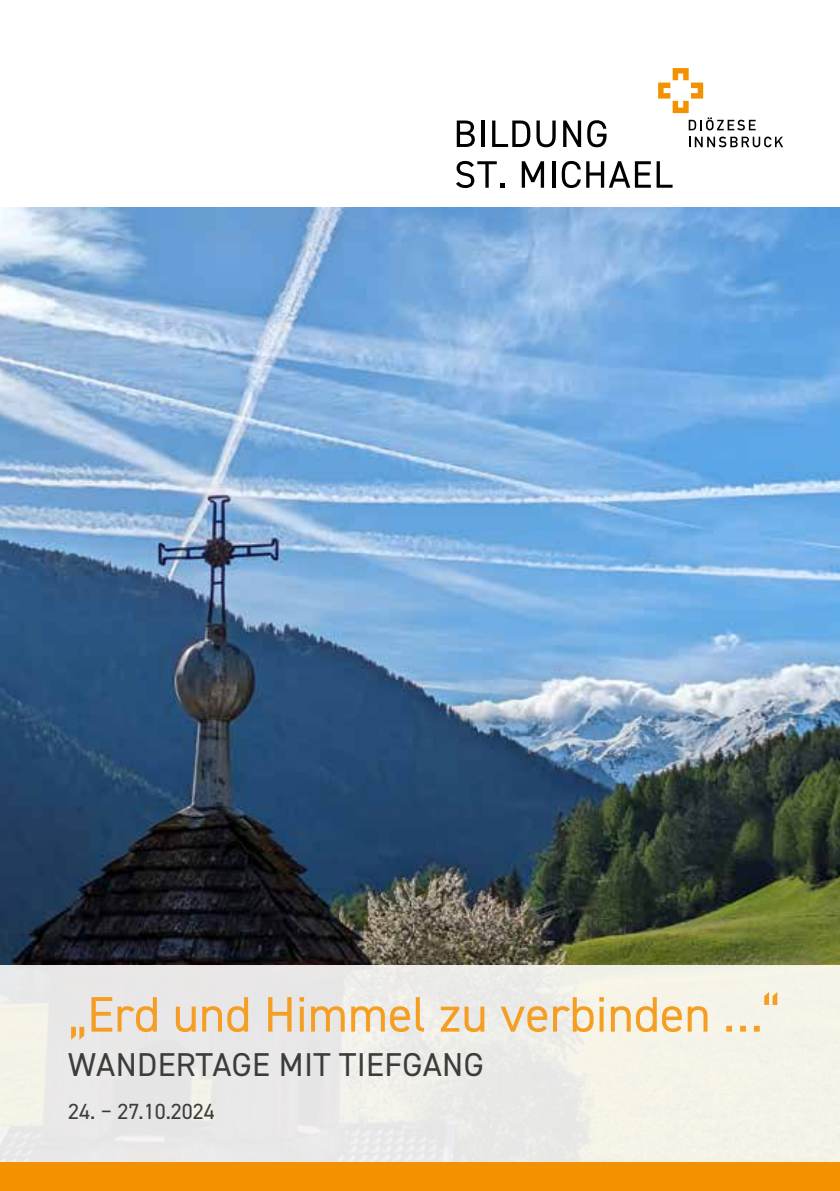
<style>
.page{position:relative;width:840px;height:1191px;background:#fff}
.page>*{position:absolute;margin:0;border:0;box-sizing:border-box;transform-origin:0 0}
.t1{font:50px "DIN2014";color:#f59e24}
.t2{font:33px "DIN2014";letter-spacing:.01em;color:#3c3c3b}
.t3{font:22px "DIN2014";color:#3c3c3b}
</style>
<div class="page">
<img style="left:0;top:208px;width:839px;height:757px">
<div style="left:0;top:965px;width:839px;height:207px;background:#ebebe8"></div>
<div style="left:0;top:1162px;width:839px;height:29px;background:#f39200"></div>
<svg style="left:456px;top:120px;width:18px;height:27px"></svg>
<svg style="left:481px;top:120px;width:3px;height:27px"></svg>
<svg style="left:492px;top:120px;width:38px;height:27px"></svg>
<svg style="left:536px;top:120px;width:19px;height:27px"></svg>
<svg style="left:563px;top:120px;width:17px;height:27px"></svg>
<svg style="left:587px;top:120px;width:19px;height:27px"></svg>
<svg style="left:456px;top:161px;width:48px;height:27px"></svg>
<svg style="left:521px;top:161px;width:22px;height:27px"></svg>
<svg style="left:552px;top:161px;width:3px;height:27px"></svg>
<svg style="left:561px;top:161px;width:19px;height:27px"></svg>
<svg style="left:586px;top:161px;width:64px;height:27px"></svg>
<svg style="left:656px;top:161px;width:16px;height:27px"></svg>
<svg style="left:689px;top:137px;width:93px;height:10px"></svg>
<svg style="left:658px;top:68px;width:97px;height:62px"></svg>
<p class="t1" style="left:68px;top:983px;width:713px">„Erd und Himmel zu verbinden …“</p>
<p class="t2" style="left:68px;top:1043px;width:416px">WANDERTAGE MIT TIEFGANG</p>
<p class="t3" style="left:68px;top:1098px;width:148px">24. – 27.10.2024</p>
</div>
